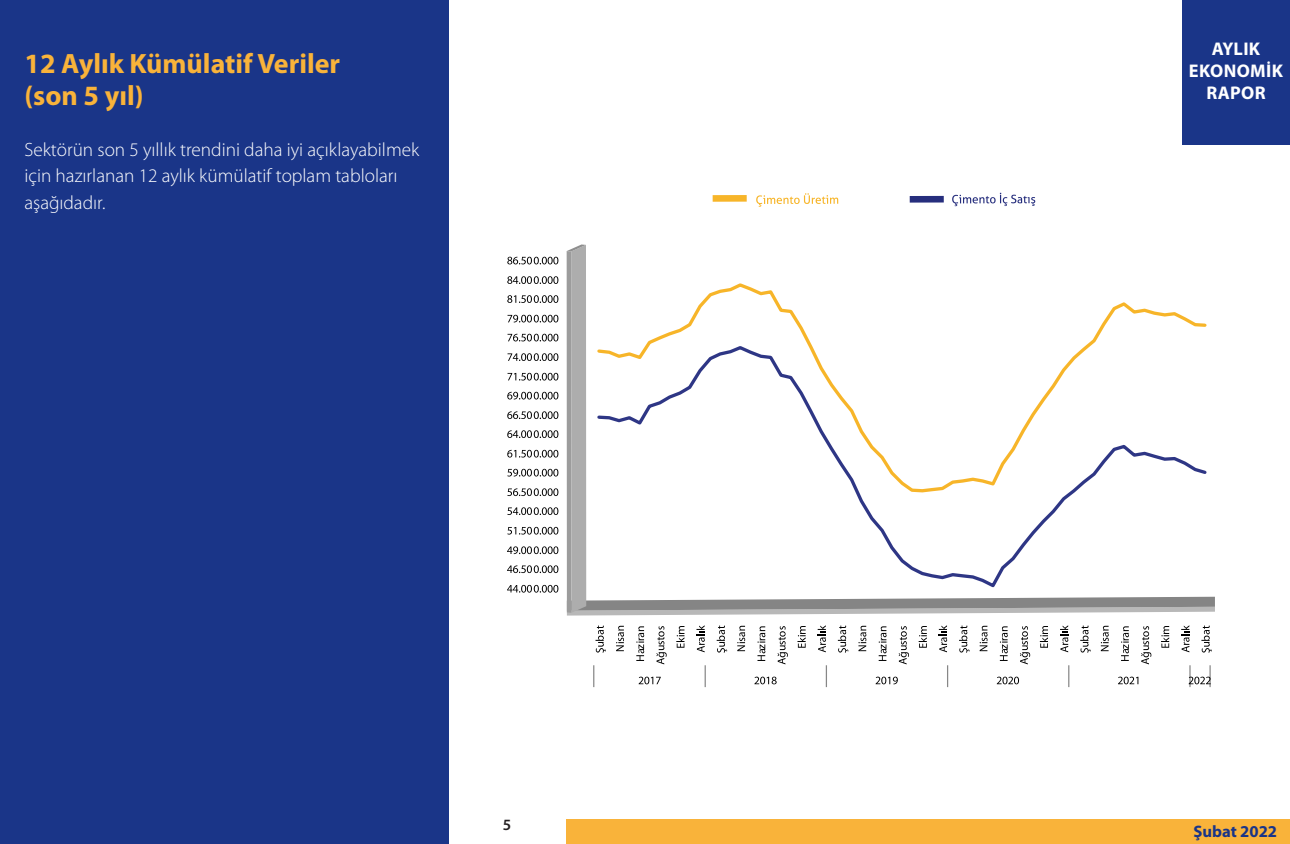
<style>
.page{position:relative;width:1290px;height:844px;background:#fff}
.page>*{position:absolute;margin:0;border:0;box-sizing:border-box;transform-origin:0 0}
.Heading_1{font:700 28px/32.2px "Myriad Pro";color:#f9b33a}
.t1{font:300 19.25px/26.2px "Myriad Pro";color:#fff}
.t2{font:700 18.38px/22.1px "Myriad Pro";letter-spacing:.02em;color:#fff;text-align:center}
.t3{font:700 16.62px "Myriad Pro";color:#1a3588}
.t4{font:600 15.75px "Myriad Pro";color:#231f20}
</style>
<div class="page">
<div style="left:1182px;top:0;width:108px;height:145px;background:#1a3588"></div>
<div style="left:566px;top:819px;width:724px;height:24px;background:#f9b33a"></div>
<div style="left:0;top:0;width:448px;height:843px;background:#1a3588"></div>
<svg style="left:567px;top:244px;width:648px;height:371px"></svg>
<svg style="left:1068px;top:665px;width:1px;height:22px"></svg>
<svg style="left:947px;top:665px;width:1px;height:22px"></svg>
<svg style="left:826px;top:665px;width:1px;height:22px"></svg>
<hr style="left:704px;top:665px;width:2px;height:22px;background:#878787">
<svg style="left:593px;top:665px;width:1px;height:22px"></svg>
<svg style="left:595px;top:281px;width:613px;height:63px"></svg>
<svg style="left:595px;top:344px;width:614px;height:245px"></svg>
<div style="left:521px;top:584px;width:5px;height:8px;background:#f9f9f9;border-radius:50%"></div>
<div style="left:547px;top:584px;width:6px;height:8px;background:#f2f2f2;border-radius:50%"></div>
<svg style="left:507px;top:585px;width:50px;height:7px"></svg>
<svg style="left:507px;top:565px;width:50px;height:8px"></svg>
<svg style="left:507px;top:546px;width:50px;height:8px"></svg>
<div style="left:547px;top:526px;width:6px;height:8px;background:#eaeaea;border-radius:50%"></div>
<svg style="left:507px;top:527px;width:50px;height:7px"></svg>
<svg style="left:507px;top:507px;width:50px;height:8px"></svg>
<svg style="left:507px;top:488px;width:50px;height:8px"></svg>
<svg style="left:507px;top:468px;width:50px;height:8px"></svg>
<svg style="left:507px;top:449px;width:50px;height:8px"></svg>
<svg style="left:507px;top:430px;width:50px;height:8px"></svg>
<svg style="left:507px;top:411px;width:50px;height:8px"></svg>
<svg style="left:507px;top:391px;width:50px;height:8px"></svg>
<svg style="left:507px;top:373px;width:51px;height:7px"></svg>
<svg style="left:507px;top:353px;width:50px;height:8px"></svg>
<svg style="left:507px;top:333px;width:50px;height:8px"></svg>
<svg style="left:507px;top:315px;width:51px;height:7px"></svg>
<svg style="left:507px;top:295px;width:50px;height:8px"></svg>
<svg style="left:507px;top:276px;width:50px;height:8px"></svg>
<svg style="left:507px;top:257px;width:51px;height:7px"></svg>
<svg style="left:595px;top:625px;width:11px;height:27px"></svg>
<svg style="left:616px;top:625px;width:8px;height:26px"></svg>
<svg style="left:636px;top:626px;width:8px;height:34px"></svg>
<svg style="left:656px;top:626px;width:11px;height:38px"></svg>
<svg style="left:676px;top:626px;width:8px;height:21px"></svg>
<svg style="left:696px;top:625px;width:9px;height:27px"></svg>
<svg style="left:717px;top:625px;width:10px;height:27px"></svg>
<svg style="left:737px;top:625px;width:8px;height:26px"></svg>
<svg style="left:757px;top:626px;width:8px;height:34px"></svg>
<svg style="left:777px;top:626px;width:11px;height:38px"></svg>
<svg style="left:797px;top:626px;width:8px;height:21px"></svg>
<svg style="left:818px;top:625px;width:8px;height:27px"></svg>
<svg style="left:838px;top:625px;width:10px;height:27px"></svg>
<svg style="left:858px;top:625px;width:8px;height:26px"></svg>
<svg style="left:879px;top:626px;width:7px;height:34px"></svg>
<svg style="left:899px;top:626px;width:10px;height:38px"></svg>
<svg style="left:919px;top:626px;width:8px;height:21px"></svg>
<svg style="left:939px;top:625px;width:8px;height:27px"></svg>
<svg style="left:959px;top:625px;width:10px;height:27px"></svg>
<svg style="left:979px;top:625px;width:8px;height:26px"></svg>
<svg style="left:1000px;top:626px;width:8px;height:34px"></svg>
<svg style="left:1020px;top:626px;width:10px;height:38px"></svg>
<svg style="left:1040px;top:626px;width:8px;height:21px"></svg>
<svg style="left:1060px;top:625px;width:8px;height:27px"></svg>
<svg style="left:1080px;top:625px;width:10px;height:27px"></svg>
<svg style="left:1101px;top:625px;width:8px;height:26px"></svg>
<svg style="left:1121px;top:626px;width:8px;height:34px"></svg>
<svg style="left:1141px;top:626px;width:10px;height:38px"></svg>
<svg style="left:1161px;top:626px;width:8px;height:21px"></svg>
<svg style="left:1181px;top:625px;width:8px;height:27px"></svg>
<svg style="left:1201px;top:625px;width:11px;height:27px"></svg>
<svg style="left:754px;top:676px;width:23px;height:8px"></svg>
<svg style="left:639px;top:676px;width:22px;height:8px"></svg>
<svg style="left:875px;top:676px;width:23px;height:8px"></svg>
<svg style="left:997px;top:676px;width:21px;height:8px"></svg>
<svg style="left:1118px;top:676px;width:20px;height:8px"></svg>
<svg style="left:1188px;top:665px;width:22px;height:22px"></svg>
<div style="left:713px;top:195px;width:34px;height:7px;background:#f7b529"></div>
<div style="left:910px;top:196px;width:34px;height:6px;background:#262e7d"></div>
<svg style="left:756px;top:193px;width:82px;height:14px"></svg>
<svg style="left:952px;top:193px;width:83px;height:13px"></svg>
<p class="Heading_1" style="left:24px;top:46px;width:317px">12 Aylık Kümülatif Veriler (son 5 yıl)</p>
<p class="t1" style="left:24px;top:136px;width:396px">Sektörün son 5 yıllık trendini daha iyi açıklayabilmek için hazırlanan 12 aylık kümülatif toplam tabloları aşağıdadır.</p>
<p class="t4" style="left:503px;top:814px;width:10px">5</p>
<p class="t2" style="left:1189px;top:37px;width:96px">AYLIK<br>EKONOMIK<br>RAPOR</p>
<p class="t3" style="left:1193px;top:820px;width:85px">Şubat 2022</p>
</div>
